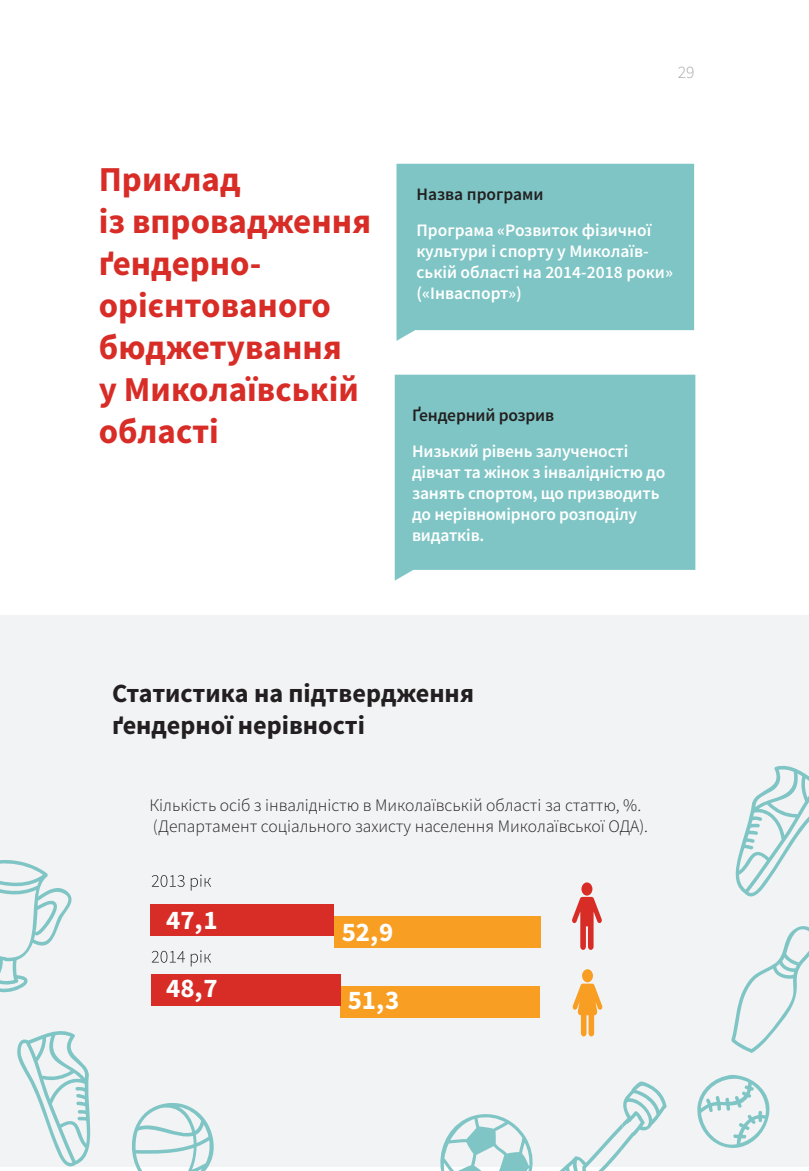
<style>
.page{position:relative;width:809px;height:1171px;background:#fff}
.page>*{position:absolute;margin:0;border:0;box-sizing:border-box;transform-origin:0 0}
.t1{font:700 35px/42px "Source Sans Pro";color:#d82c27}
.t2{font:700 26.95px "Source Sans Pro";color:#fff}
.t3{font:700 26.25px/31.5px "Source Sans Pro";color:#231f20}
.t4{font:600 17.5px/21px "Source Sans Pro";letter-spacing:-.01em;color:#fff}
.t5{font:300 17.5px/21px "Source Sans Pro";color:#231f20}
.t6{font:600 17.5px "Source Sans Pro";letter-spacing:-.01em;color:#231f20}
.t7{font:300 17.5px "Source Sans Pro";color:#a8a9ad}
</style>
<div class="page">
<div style="left:0;top:615px;width:809px;height:552px;background:#f2f3f4"></div>
<div style="left:396px;top:164px;width:298px;height:177px;background:#7fc5c5"></div>
<div style="left:395px;top:375px;width:300px;height:205px;background:#7fc5c5"></div>
<svg style="left:152px;top:875px;width:32px;height:12px"></svg>
<svg style="left:191px;top:874px;width:20px;height:16px"></svg>
<svg style="left:152px;top:951px;width:33px;height:12px"></svg>
<svg style="left:191px;top:950px;width:20px;height:16px"></svg>
<div style="left:334px;top:916px;width:206px;height:31px;background:#f89e22"></div>
<div style="left:340px;top:985px;width:200px;height:32px;background:#f89e22"></div>
<div style="left:151px;top:904px;width:183px;height:32px;background:#d82c27"></div>
<div style="left:151px;top:973px;width:189px;height:32px;background:#d82c27"></div>
<div style="left:582px;top:969px;width:11px;height:13px;background:#f89e22;border-radius:50%"></div>
<svg style="left:572px;top:983px;width:30px;height:53px"></svg>
<div style="left:581px;top:882px;width:11px;height:13px;background:#d82c27;border-radius:50%"></div>
<svg style="left:572px;top:897px;width:30px;height:53px"></svg>
<svg style="left:17px;top:1031px;width:73px;height:136px"></svg>
<svg style="left:735px;top:765px;width:74px;height:132px"></svg>
<svg style="left:132px;top:1103px;width:82px;height:68px"></svg>
<svg style="left:0;top:860px;width:72px;height:133px"></svg>
<svg style="left:559px;top:1081px;width:107px;height:90px"></svg>
<svg style="left:731px;top:926px;width:78px;height:127px"></svg>
<svg style="left:697px;top:1074px;width:73px;height:74px"></svg>
<svg style="left:440px;top:1114px;width:93px;height:57px"></svg>
<h1 class="t1" style="left:99px;top:158px;width:274px">Приклад<br>із впровадження ґендерно&shy;орієнтованого бюджетування<br>у Миколаївській області</h1>
<p class="t7" style="left:678px;top:61px;width:18px">29</p>
<p class="t6" style="left:416px;top:183px;width:129px">Назва програми</p>
<p class="t4" style="left:416px;top:219px;width:258px">Програма «Розвиток фізичної культури і спорту у Миколаїв&shy;ській області на 2014-2018 роки» («Інваспорт»)</p>
<p class="t6" style="left:412px;top:403px;width:143px">Ґендерний розрив</p>
<p class="t4" style="left:412px;top:440px;width:255px">Низький рівень залученості дівчат та жінок з інвалідністю до занять спортом, що призводить до нерівномірного розподілу видатків.</p>
<h3 class="t3" style="left:112px;top:677px;width:363px">Статистика на підтвердження ґендерної нерівності</h3>
<p class="t5" style="left:149px;top:795px;width:500px">Кількість осіб з інвалідністю в Миколаївській області за статтю, %. (Департамент соціального захисту населення Миколаївської ОДА).</p>
<h2 class="t2" style="left:166px;top:901px;width:53px">47,1</h2>
<h2 class="t2" style="left:166px;top:970px;width:53px">48,7</h2>
<h2 class="t2" style="left:342px;top:913px;width:53px">52,9</h2>
<h2 class="t2" style="left:348px;top:981px;width:53px">51,3</h2>
</div>
